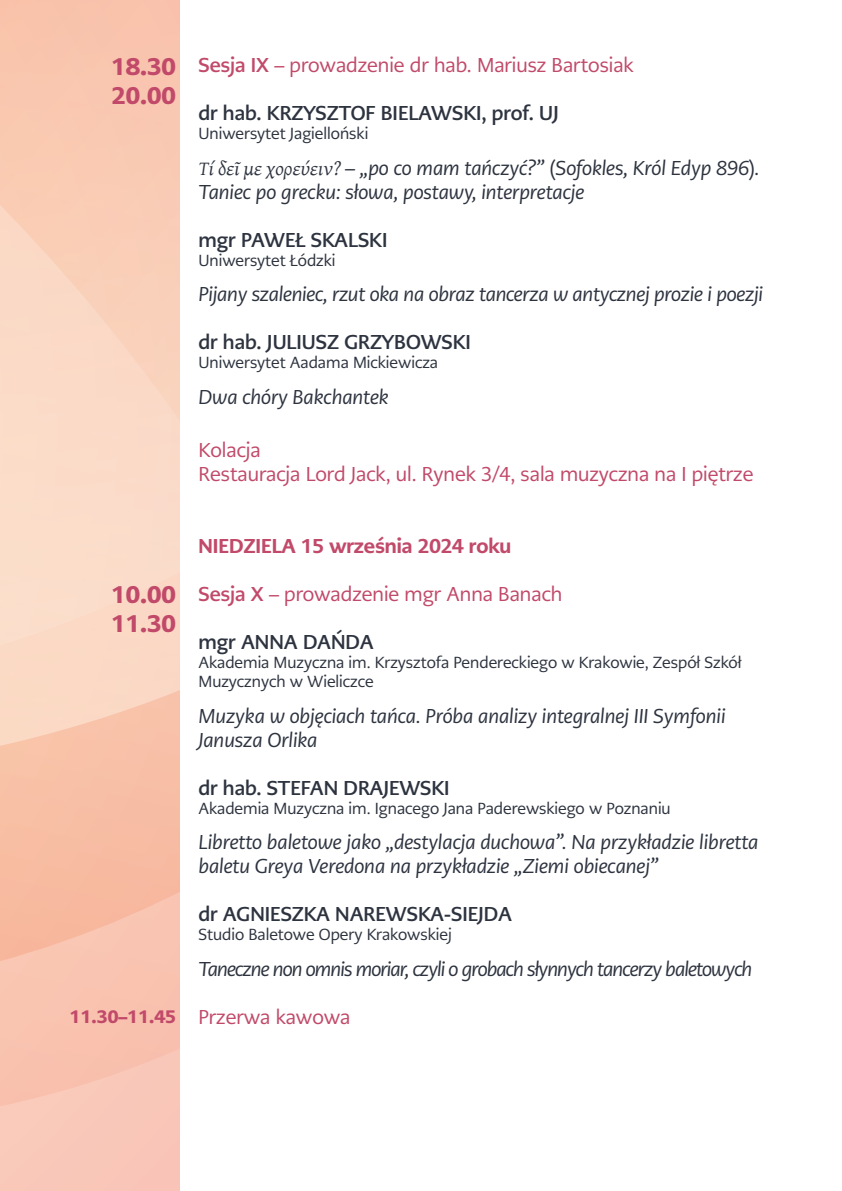
<style>
.page{position:relative;width:842px;height:1191px;background:#fff}
.page>*{position:absolute;margin:0;border:0;box-sizing:border-box;transform-origin:0 0}
.t1{font:900 24px "PMN Caecilia Sans Text";color:#c14969}
.Tytuł{font:italic 20px/24px "PMN Caecilia Sans Head";color:#2d333f}
.t2{font:20px "PMN Caecilia Sans Head";color:#c14969}
.Nazwisko{font:700 20px "PMN Caecilia Sans Head";color:#2d333f}
.Tytuł-2{font:italic 20px "PMN Caecilia Sans Head";letter-spacing:-.04em;color:#2d333f}
.t3{font:800 20px "PMN Caecilia Sans Head";color:#c14969}
.t4{font:900 18px "PMN Caecilia Sans Text";color:#c14969}
.Afiliacja{font:16px/19.2px "PMN Caecilia Sans Head";color:#2d333f}
.s1{font-weight:700}
.s2{font-family:"Gentium Plus"}
.s3{font-style:normal}
</style>
<div class="page">
<div style="left:0;top:0;width:180px;height:1191px;background:#f9c5b7"></div>
<svg style="left:0;top:1036px;width:176px;height:70px"></svg>
<svg style="left:0;top:845px;width:180px;height:116px"></svg>
<svg style="left:0;top:0;width:180px;height:845px"></svg>
<p class="t1" style="left:111px;top:50px;width:66px">18.30</p>
<p class="t1" style="left:111px;top:79px;width:66px">20.00</p>
<p class="t1" style="left:111px;top:578px;width:66px">10.00</p>
<p class="t1" style="left:111px;top:607px;width:66px">11.30</p>
<p class="t2" style="left:198px;top:52px;width:437px"><span class="s1">Sesja IX</span> – prowadzenie dr hab. Mariusz Bartosiak</p>
<p class="Nazwisko" style="left:198px;top:100px;width:362px">dr hab. KRZYSZTOF BIELAWSKI, prof. UJ</p>
<p class="Afiliacja" style="left:198px;top:124px;width:171px">Uniwersytet Jagielloński</p>
<p class="Tytuł" style="left:198px;top:156px;width:563px"><span class="s2">Τί δεῖ με χορεύειν?</span> – „po co mam tańczyć?” <span class="s3">(</span>Sofokles, Król Edyp 896<span class="s3">)</span>.<br>Taniec po grecku: słowa, postawy, interpretacje</p>
<p class="Nazwisko" style="left:198px;top:226px;width:190px">mgr PAWEŁ SKALSKI</p>
<p class="Afiliacja" style="left:198px;top:251px;width:139px">Uniwersytet Łódzki</p>
<p class="Tytuł" style="left:198px;top:282px;width:566px">Pijany szaleniec, rzut oka na obraz tancerza w antycznej prozie i poezji</p>
<p class="Nazwisko" style="left:198px;top:329px;width:274px">dr hab. JULIUSZ GRZYBOWSKI</p>
<p class="Afiliacja" style="left:198px;top:353px;width:241px">Uniwersytet Aadama Mickiewicza</p>
<p class="Tytuł" style="left:198px;top:385px;width:192px">Dwa chóry Bakchantek</p>
<p class="t2" style="left:198px;top:437px;width:64px">Kolacja</p>
<p class="t2" style="left:198px;top:461px;width:556px">Restauracja Lord Jack, ul. Rynek 3/4, sala muzyczna na I piętrze</p>
<p class="t3" style="left:198px;top:532px;width:314px">NIEDZIELA 15 września 2024 roku</p>
<p class="t2" style="left:198px;top:581px;width:365px"><span class="s1">Sesja X</span> – prowadzenie mgr Anna Banach</p>
<p class="Nazwisko" style="left:198px;top:628px;width:177px">mgr ANNA DAŃDA</p>
<p class="Afiliacja" style="left:198px;top:652px;width:545px">Akademia Muzyczna im. Krzysztofa Pendereckiego w Krakowie, Zespół Szkół<br>Muzycznych w Wieliczce</p>
<p class="Tytuł" style="left:198px;top:703px;width:529px">Muzyka w objęciach tańca. Próba analizy integralnej III Symfonii</p>
<p class="Tytuł" style="left:198px;top:727px;width:121px">Janusza Orlika</p>
<p class="Nazwisko" style="left:198px;top:774px;width:253px">dr hab. STEFAN DRAJEWSKI</p>
<p class="Afiliacja" style="left:198px;top:798px;width:474px">Akademia Muzyczna im. Ignacego Jana Paderewskiego w Poznaniu</p>
<p class="Tytuł" style="left:198px;top:830px;width:561px">Libretto baletowe jako „destylacja duchowa”. Na przykładzie libretta baletu Greya Veredona na przykładzie „Ziemi obiecanej”</p>
<p class="Nazwisko" style="left:198px;top:901px;width:315px">dr AGNIESZKA NAREWSKA-SIEJDA</p>
<p class="Afiliacja" style="left:198px;top:925px;width:255px">Studio Baletowe Opery Krakowskiej</p>
<p class="Tytuł-2" style="left:198px;top:956px;width:555px">Taneczne non omnis moriar, czyli o grobach słynnych tancerzy baletowych</p>
<p class="t4" style="left:70px;top:1004px;width:108px">11.30–11.45</p>
<p class="t2" style="left:198px;top:1004px;width:153px">Przerwa kawowa</p>
</div>
